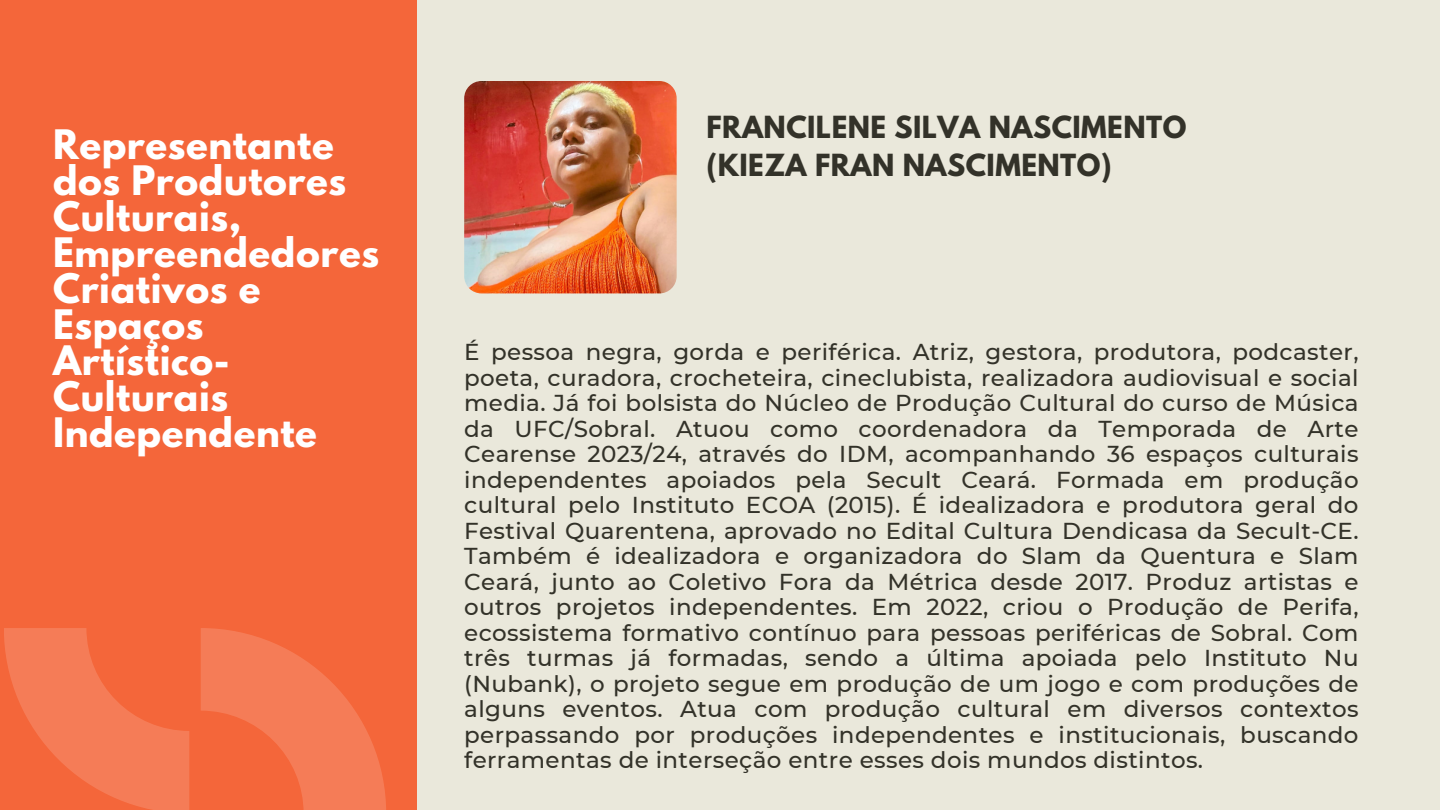
<style>
.page{position:relative;width:1440px;height:810px;background:#eae8db}
.page>*{position:absolute;margin:0;border:0;box-sizing:border-box;transform-origin:0 0}
.t1{font:700 36px/36px "League Spartan";letter-spacing:.015em;color:#fff}
.t2{font:700 27px/37.5px "League Spartan";letter-spacing:.015em;color:#333229}
.t3{font:500 23px/25.5px "Montserrat";letter-spacing:.015em;color:#333229;text-align:justify}
</style>
<div class="page">
<div style="left:0;top:0;width:417px;height:810px;background:#f4663a"></div>
<svg style="left:4px;top:628px;width:185px;height:182px"></svg>
<svg style="left:201px;top:628px;width:185px;height:182px"></svg>
<img style="left:464px;top:81px;width:213px;height:212px;border-radius:17px">
<p class="t1" style="left:53px;top:131px;width:328px">Representante dos Produtores<br>Culturais,<br>Empreendedores<br>Criativos e<br>Espaços<br>Artístico-<br>Culturais<br>Independente</p>
<p class="t2" style="left:706px;top:112px;width:481px">FRANCILENE SILVA NASCIMENTO (KIEZA FRAN NASCIMENTO)</p>
<p class="t3" style="left:464px;top:339px;width:896px">É pessoa negra, gorda e periférica. Atriz, gestora, produtora, podcaster, poeta, curadora, crocheteira, cineclubista, realizadora audiovisual e social media. Já foi bolsista do Núcleo de Produção Cultural do curso de Música da UFC/Sobral. Atuou como coordenadora da Temporada de Arte Cearense 2023/24, através do IDM, acompanhando 36 espaços culturais independentes apoiados pela Secult Ceará. Formada em produção cultural pelo Instituto ECOA (2015). É idealizadora e produtora geral do Festival Quarentena, aprovado no Edital Cultura Dendicasa da Secult-CE.<br>Também é idealizadora e organizadora do Slam da Quentura e Slam Ceará, junto ao Coletivo Fora da Métrica desde 2017. Produz artistas e outros projetos independentes. Em 2022, criou o Produção de Perifa, ecossistema formativo contínuo para pessoas periféricas de Sobral. Com três turmas já formadas, sendo a última apoiada pelo Instituto Nu (Nubank), o projeto segue em produção de um jogo e com produções de alguns eventos. Atua com produção cultural em diversos contextos perpassando por produções independentes e institucionais, buscando ferramentas de interseção entre esses dois mundos distintos.</p>
</div>
